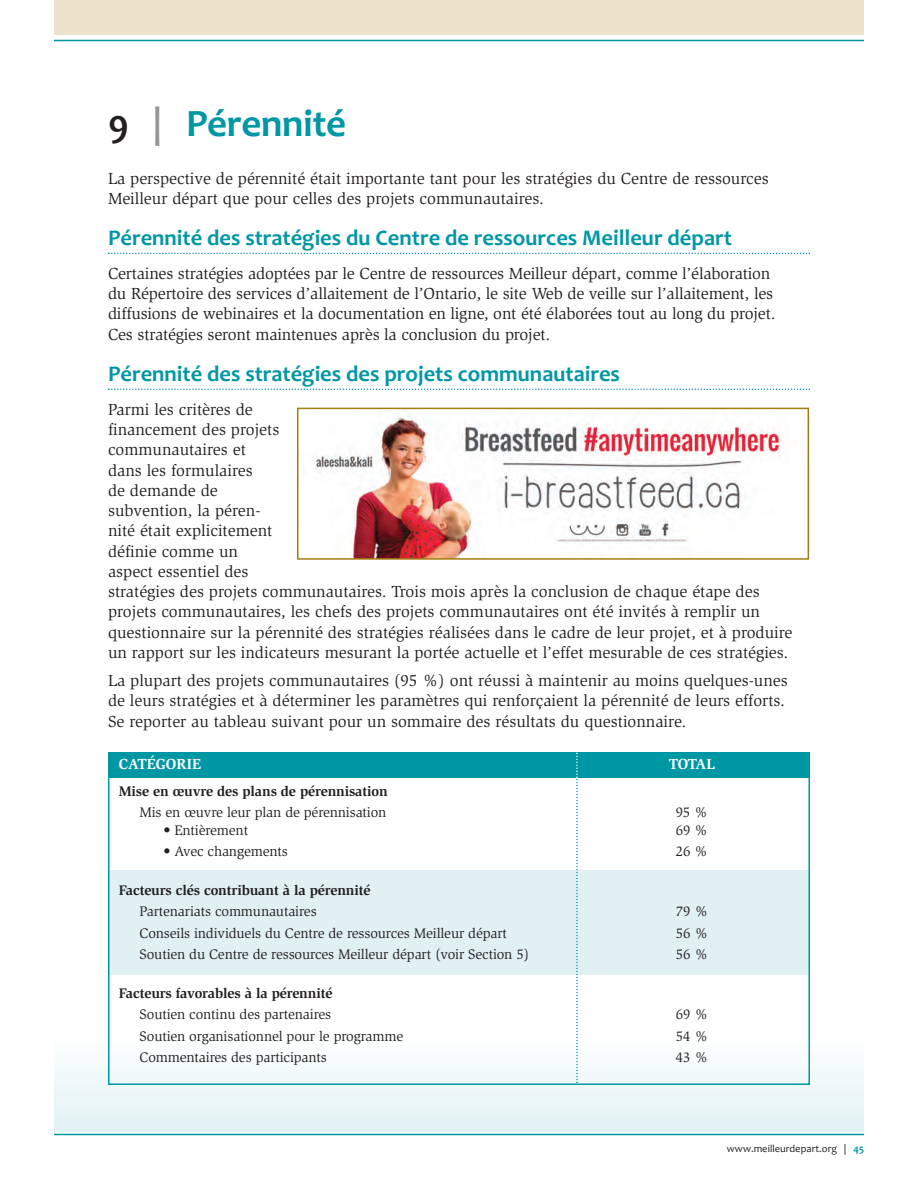
<style>
.page{position:relative;width:918px;height:1188px;background:#fff}
.page>*{position:absolute;margin:0;border:0;box-sizing:border-box;transform-origin:0 0}
.t1{font:700 39px "Candara";letter-spacing:-.01em;color:#0097a4}
.t2{font:700 22.5px "Candara";color:#0097a4}
.t3{font:16.5px/20.2px "Slimbach";color:#231f20}
.t4{font:700 15px "Slimbach";color:#fff}
.t5{font:14.25px "Slimbach";letter-spacing:-.01em;color:#231f20}
.t6{font:700 14.25px "Slimbach";letter-spacing:-.01em;color:#231f20}
.t7{font:10.5px "Candara";color:#231f20}
.s1{color:#231f20}
.s2{color:#939598}
.s3{font-weight:700;color:#0097a4}
</style>
<div class="page">
<hr style="left:54px;top:40px;width:810px;height:1px;background:#0097a4">
<div style="left:54px;top:1039px;width:810px;height:92px;background:linear-gradient(to bottom,#f9fdfd,#dff0f2)"></div>
<svg style="left:108px;top:253px;width:702px;height:1px"></svg>
<svg style="left:108px;top:389px;width:702px;height:1px"></svg>
<hr style="left:54px;top:1134px;width:810px;height:1px;background:#0097a4">
<div style="left:54px;top:0;width:810px;height:35px;background:#ebe2c9"></div>
<div style="left:109px;top:870px;width:699px;height:105px;background:#e0f0f3"></div>
<div style="left:108px;top:752px;width:702px;height:26px;background:#0097a4"></div>
<svg style="left:576px;top:753px;width:2px;height:330px"></svg>
<img style="left:315px;top:416px;width:469px;height:141px">
<div style="left:297px;top:408px;width:512px;height:152px;border:2px solid #a27e11"></div>
<h1 class="t1" style="left:108px;top:100px;width:240px"><span class="s1">9</span> <span class="s2">|</span> Pérennité</h1>
<p class="t3" style="left:108px;top:169px;width:662px">La perspective de pérennité était importante tant pour les stratégies du Centre de ressources<br>Meilleur départ que pour celles des projets communautaires.</p>
<h2 class="t2" style="left:108px;top:224px;width:625px">Pérennité des stratégies du Centre de ressources Meilleur départ</h2>
<p class="t3" style="left:108px;top:264px;width:669px">Certaines stratégies adoptées par le Centre de ressources Meilleur départ, comme l’élaboration du Répertoire des services d’allaitement de l’Ontario, le site Web de veille sur l’allaitement, les diffusions de webinaires et la documentation en ligne, ont été élaborées tout au long du projet.<br>Ces stratégies seront maintenues après la conclusion du projet.</p>
<h2 class="t2" style="left:108px;top:360px;width:513px">Pérennité des stratégies des projets communautaires</h2>
<p class="t3" style="left:108px;top:400px;width:686px">Parmi les critères de<br>financement des projets<br>communautaires et<br>dans les formulaires<br>de demande de<br>subvention, la péren-<br>nité était explicitement<br>définie comme un<br>aspect essentiel des<br>stratégies des projets communautaires. Trois mois après la conclusion de chaque étape des projets communautaires, les chefs des projets communautaires ont été invités à remplir un questionnaire sur la pérennité des stratégies réalisées dans le cadre de leur projet, et à produire un rapport sur les indicateurs mesurant la portée actuelle et l’effet mesurable de ces stratégies.</p>
<p class="t3" style="left:108px;top:672px;width:681px">La plupart des projets communautaires (95 %) ont réussi à maintenir au moins quelques-unes de leurs stratégies et à déterminer les paramètres qui renforçaient la pérennité de leurs efforts.<br>Se reporter au tableau suivant pour un sommaire des résultats du questionnaire.</p>
<p class="t4" style="left:119px;top:759px;width:84px">CATÉGORIE</p>
<p class="t4" style="left:669px;top:759px;width:48px">TOTAL</p>
<p class="t6" style="left:119px;top:785px;width:270px">Mise en œuvre des plans de pérennisation</p>
<p class="t5" style="left:140px;top:806px;width:248px">Mis en œuvre leur plan de pérennisation</p>
<p class="t5" style="left:676px;top:806px;width:34px">95 %</p>
<p class="t5" style="left:163px;top:824px;width:86px">• Entièrement</p>
<p class="t5" style="left:676px;top:824px;width:34px">69 %</p>
<p class="t5" style="left:163px;top:846px;width:126px">• Avec changements</p>
<p class="t5" style="left:676px;top:846px;width:34px">26 %</p>
<p class="t6" style="left:119px;top:885px;width:253px">Facteurs clés contribuant à la pérennité</p>
<p class="t5" style="left:140px;top:906px;width:179px">Partenariats communautaires</p>
<p class="t5" style="left:676px;top:906px;width:34px">79 %</p>
<p class="t5" style="left:140px;top:927px;width:369px">Conseils individuels du Centre de ressources Meilleur départ</p>
<p class="t5" style="left:676px;top:927px;width:34px">56 %</p>
<p class="t5" style="left:140px;top:949px;width:391px">Soutien du Centre de ressources Meilleur départ (voir Section 5)</p>
<p class="t5" style="left:676px;top:949px;width:34px">56 %</p>
<p class="t6" style="left:119px;top:988px;width:215px">Facteurs favorables à la pérennité</p>
<p class="t5" style="left:140px;top:1009px;width:193px">Soutien continu des partenaires</p>
<p class="t5" style="left:676px;top:1009px;width:34px">69 %</p>
<p class="t5" style="left:140px;top:1030px;width:265px">Soutien organisationnel pour le programme</p>
<p class="t5" style="left:676px;top:1030px;width:34px">54 %</p>
<p class="t5" style="left:140px;top:1052px;width:189px">Commentaires des participants</p>
<p class="t5" style="left:676px;top:1052px;width:34px">43 %</p>
<p class="t7" style="left:727px;top:1143px;width:139px">www.meilleurdepart.org | <span class="s3">45</span></p>
</div>
